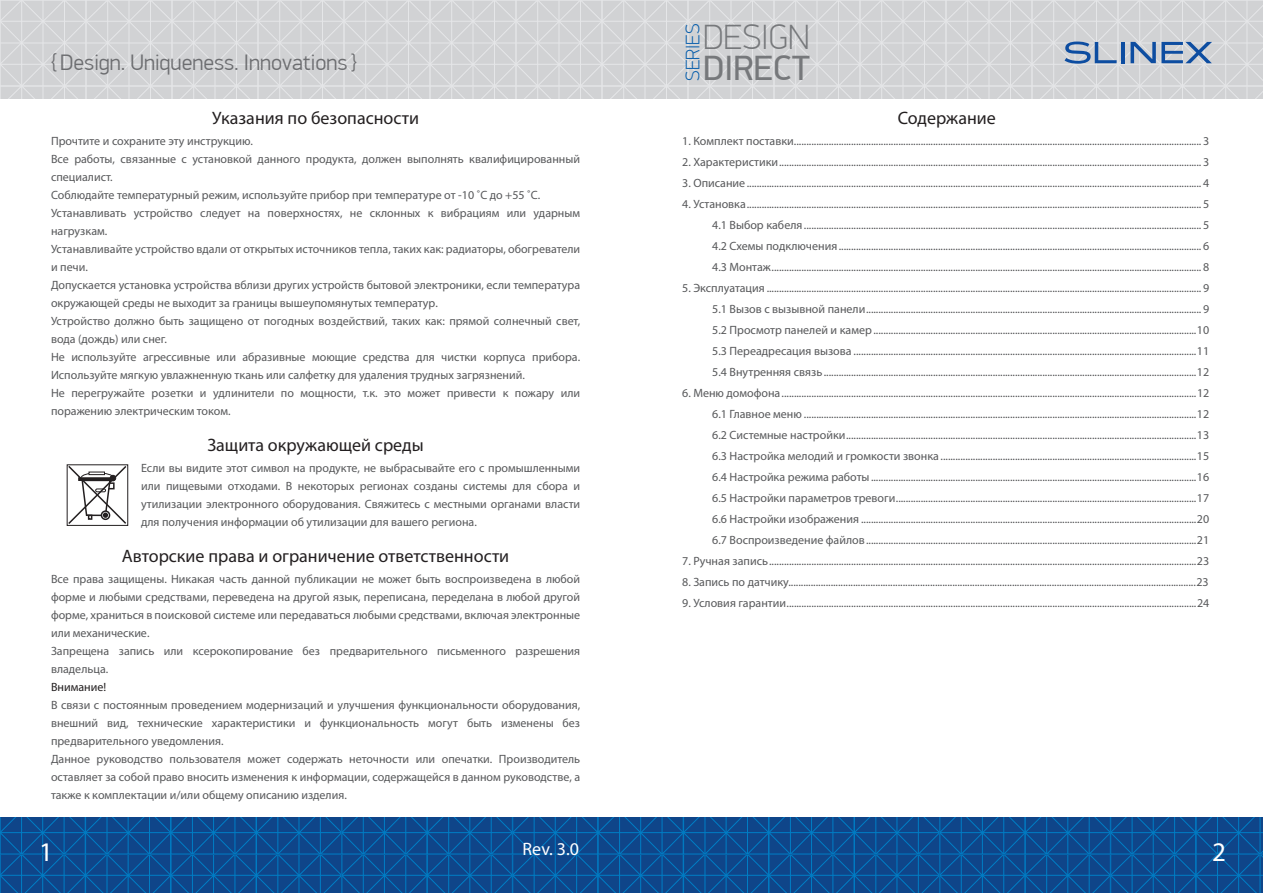
<style>
.page{position:relative;width:1263px;height:893px;background:#fff}
.page>*{position:absolute;margin:0;border:0;box-sizing:border-box;transform-origin:0 0}
.t1{font:100 35.25px "PF Din Display Pro";color:#76787b}
.t2{font:35.25px "PF Din Display Pro";color:#76787b}
.t3{font:27px "Myriad Pro";color:#fff}
.t4{font:300 22.5px "PF Din Display Pro";color:#6c6d70}
.t5{font:100 19.65px "PF Din Display Pro";color:#015aaa}
.t6{font:18px "Myriad Pro";color:#231f20}
.t7{font:18px "Myriad Pro";color:#fff}
.t8{font:12px/18px "Myriad Pro";color:#57585a;text-align:justify}
.s1{color:#231f20}
</style>
<div class="page">
<svg style="left:0;top:818px;width:1263px;height:75px;background:#0c4d91"></svg>
<svg style="left:0;top:0;width:1263px;height:98px;background:#d4d5d7"></svg>
<svg style="left:67px;top:464px;width:61px;height:62px"></svg>
<svg style="left:1064px;top:42px;width:53px;height:22px"></svg>
<hr style="left:1121px;top:42px;width:3px;height:21px;background:#0d4da1">
<svg style="left:1130px;top:42px;width:82px;height:21px;background:#87a0c2"></svg>
<p class="t4" style="left:51px;top:49px;width:307px">{ Design. Uniqueness. Innovations }</p>
<p class="t6" style="left:212px;top:107px;width:208px">Указания по безопасности</p>
<p class="t8" style="left:51px;top:132px;width:531px;text-align:left">Прочтите и сохраните эту инструкцию.<br>Все работы, связанные с установкой данного продукта, должен выполнять квалифицированный специалист.<br>Соблюдайте температурный режим, используйте прибор при температуре от -10 ˚C до +55 ˚C.<br>Устанавливать устройство следует на поверхностях, не склонных к вибрациям или ударным нагрузкам.<br>Устанавливайте устройство вдали от открытых источников тепла, таких как: радиаторы, обогреватели и печи.<br>Допускается установка устройства вблизи других устройств бытовой электроники, если температура окружающей среды не выходит за границы вышеупомянутых температур.<br>Устройство должно быть защищено от погодных воздействий, таких как: прямой солнечный свет, вода (дождь) или снег.<br>Не используйте агрессивные или абразивные моющие средства для чистки корпуса прибора.<br>Используйте мягкую увлажненную ткань или салфетку для удаления трудных загрязнений.<br>Не перегружайте розетки и удлинители по мощности, т.к. это может привести к пожару или поражению электрическим током.</p>
<p class="t6" style="left:207px;top:434px;width:218px">Защита окружающей среды</p>
<p class="t8" style="left:141px;top:459px;width:441px">Если вы видите этот символ на продукте, не выбрасывайте его с промышленными или пищевыми отходами. В некоторых регионах созданы системы для сбора и утилизации электронного оборудования. Свяжитесь с местными органами власти для получения информации об утилизации для вашего региона.</p>
<p class="t6" style="left:122px;top:545px;width:389px">Авторские права и ограничение ответственности</p>
<p class="t8" style="left:51px;top:570px;width:531px;text-align:left">Все права защищены. Никакая часть данной публикации не может быть воспроизведена в любой форме и любыми средствами, переведена на другой язык, переписана, переделана в любой другой форме, храниться в поисковой системе или передаваться любыми средствами, включая электронные или механические.<br>Запрещена запись или ксерокопирование без предварительного письменного разрешения владельца.<br><span class="s1">Внимание!<br></span>В связи с постоянным проведением модернизаций и улучшения функциональности оборудования, внешний вид, технические характеристики и функциональность могут быть изменены без предварительного уведомления.<br>Данное руководство пользователя может содержать неточности или опечатки. Производитель оставляет за собой право вносить изменения к информации, содержащейся в данном руководстве, а также к комплектации и/или общему описанию изделия.</p>
<p class="t1" style="left:703px;top:17px;width:108px">DESIGN</p>
<p class="t5" style="left:682px;top:81px;width:59px;rotate:-90deg">SERIES</p>
<p class="t2" style="left:703px;top:47px;width:108px">DIRECT</p>
<p class="t6" style="left:898px;top:107px;width:100px">Содержание</p>
<p class="t8" style="left:682px;top:132px;width:529px">1. Комплект поставки.................................................................................................................................................................... 3</p>
<p class="t8" style="left:682px;top:153px;width:529px">2. Характеристики.......................................................................................................................................................................... 3</p>
<p class="t8" style="left:682px;top:174px;width:529px">3. Описание ....................................................................................................................................................................................... 4</p>
<p class="t8" style="left:712px;top:193px;width:499px;line-height:21px;text-indent:-30px">4. Установка....................................................................................................................................................................................... 5<br>4.1 Выбор кабеля ................................................................................................................................................................ 5<br>4.2 Схемы подключения .................................................................................................................................................. 6<br>4.3 Монтаж............................................................................................................................................................................. 8</p>
<p class="t8" style="left:712px;top:277px;width:499px;line-height:21px;text-indent:-30px">5. Эксплуатация ............................................................................................................................................................................... 9<br>5.1 Вызов с вызывной панели....................................................................................................................................... 9<br>5.2 Просмотр панелей и камер ..................................................................................................................................10<br>5.3 Переадресация вызова ..........................................................................................................................................11<br>5.4 Внутренняя связь ......................................................................................................................................................12</p>
<p class="t8" style="left:712px;top:382px;width:499px;line-height:21px;text-indent:-30px">6. Меню домофона.......................................................................................................................................................................12<br>6.1 Главное меню ..............................................................................................................................................................12<br>6.2 Системные настройки.............................................................................................................................................13<br>6.3 Настройка мелодий и громкости звонка .......................................................................................................15<br>6.4 Настройка режима работы ...................................................................................................................................16<br>6.5 Настройки параметров тревоги.........................................................................................................................17<br>6.6 Настройки изображения .......................................................................................................................................20<br>6.7 Воспроизведение файлов.....................................................................................................................................21</p>
<p class="t8" style="left:682px;top:552px;width:529px">7. Ручная запись............................................................................................................................................................................23</p>
<p class="t8" style="left:682px;top:573px;width:528px">8. Запись по датчику....................................................................................................................................................................23</p>
<p class="t8" style="left:682px;top:594px;width:529px">9. Условия гарантии.....................................................................................................................................................................24</p>
<p class="t7" style="left:522px;top:838px;width:58px">Rev. 3.0</p>
<p class="t3" style="left:39px;top:835px;width:15px">1</p>
<p class="t3" style="left:1212px;top:835px;width:15px">2</p>
</div>
